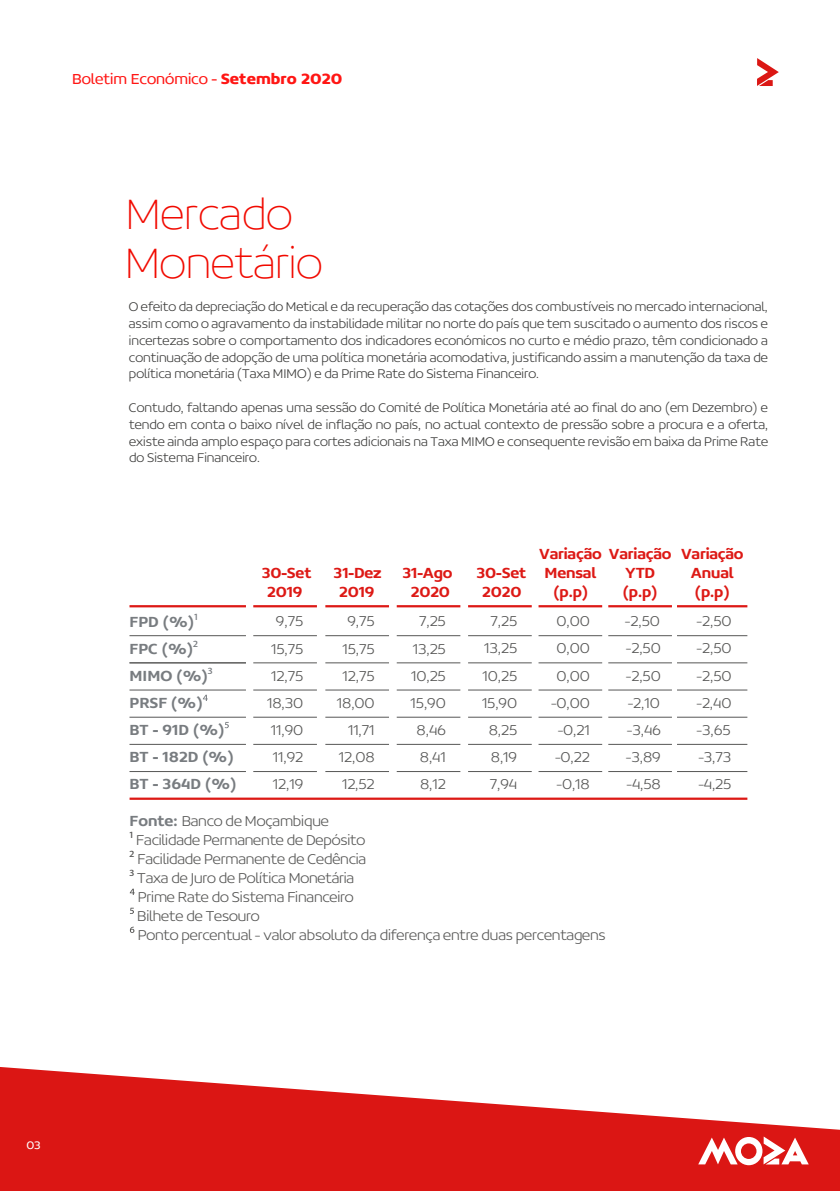
<style>
.page{position:relative;width:840px;height:1191px;background:#fff}
.page>*{position:absolute;margin:0;border:0;box-sizing:border-box;transform-origin:0 0}
.t1{font:100 48px/48px "Concord";color:#f10a00}
.t2{font:300 16px "Concord";color:#ff1614}
.t3{font:200 15.8px/27.2px "Concord";letter-spacing:-.01em;color:#575756;text-align:center}
.t4{font:500 15.8px/19px "Concord";letter-spacing:-.01em;color:#dd1915;text-align:center}
.t5{font:500 15.8px/27.2px "Concord";color:#787c80}
.t6{font:200 14px/16.8px "Concord";color:#3c3c3b;text-align:justify}
.t7{font:300 12px "Concord";color:#fff}
.s1{font-weight:700}
.s2{font-family:"Myriad Pro";font-weight:400}
.s3{font-weight:500;color:#787c80}
</style>
<div class="page">
<svg style="left:0;top:1067px;width:839px;height:124px;fill:#db1614"></svg>
<svg style="left:697px;top:1136px;width:111px;height:29px"></svg>
<svg style="left:757px;top:58px;width:21px;height:28px"></svg>
<svg style="left:203px;top:694px;width:5px;height:7px"></svg>
<svg style="left:224px;top:722px;width:5px;height:6px"></svg>
<svg style="left:130px;top:888px;width:5px;height:7px"></svg>
<svg style="left:130px;top:907px;width:4px;height:7px"></svg>
<svg style="left:130px;top:926px;width:4px;height:7px"></svg>
<hr style="left:129px;top:605px;width:117px;height:2px;background:#dd1915">
<hr style="left:129px;top:797px;width:618px;height:3px;background:#dd1915">
<hr style="left:129px;top:635px;width:117px;height:1px;background:#575756">
<hr style="left:129px;top:662px;width:117px;height:1px;background:#575756">
<hr style="left:129px;top:689px;width:117px;height:1px;background:#575756">
<hr style="left:129px;top:717px;width:117px;height:1px;background:#575756">
<hr style="left:129px;top:744px;width:117px;height:1px;background:#575756">
<hr style="left:129px;top:771px;width:117px;height:1px;background:#575756">
<hr style="left:253px;top:605px;width:64px;height:2px;background:#dd1915">
<hr style="left:253px;top:635px;width:64px;height:1px;background:#575756">
<hr style="left:253px;top:662px;width:64px;height:1px;background:#575756">
<hr style="left:253px;top:689px;width:64px;height:1px;background:#575756">
<hr style="left:253px;top:717px;width:64px;height:1px;background:#575756">
<hr style="left:253px;top:744px;width:64px;height:1px;background:#575756">
<hr style="left:253px;top:771px;width:64px;height:1px;background:#575756">
<hr style="left:325px;top:605px;width:64px;height:2px;background:#dd1915">
<hr style="left:325px;top:635px;width:64px;height:1px;background:#575756">
<hr style="left:325px;top:662px;width:64px;height:1px;background:#575756">
<hr style="left:325px;top:689px;width:64px;height:1px;background:#575756">
<hr style="left:325px;top:717px;width:64px;height:1px;background:#575756">
<hr style="left:325px;top:744px;width:64px;height:1px;background:#575756">
<hr style="left:325px;top:771px;width:64px;height:1px;background:#575756">
<hr style="left:396px;top:605px;width:64px;height:2px;background:#dd1915">
<hr style="left:396px;top:635px;width:64px;height:1px;background:#575756">
<hr style="left:396px;top:662px;width:64px;height:1px;background:#575756">
<hr style="left:396px;top:689px;width:64px;height:1px;background:#575756">
<hr style="left:396px;top:717px;width:64px;height:1px;background:#575756">
<hr style="left:396px;top:744px;width:64px;height:1px;background:#575756">
<hr style="left:396px;top:771px;width:64px;height:1px;background:#575756">
<hr style="left:468px;top:605px;width:63px;height:2px;background:#dd1915">
<hr style="left:468px;top:635px;width:63px;height:1px;background:#575756">
<hr style="left:468px;top:662px;width:63px;height:1px;background:#575756">
<hr style="left:468px;top:689px;width:63px;height:1px;background:#575756">
<hr style="left:468px;top:717px;width:63px;height:1px;background:#575756">
<hr style="left:468px;top:744px;width:63px;height:1px;background:#575756">
<hr style="left:468px;top:771px;width:63px;height:1px;background:#575756">
<hr style="left:538px;top:605px;width:64px;height:2px;background:#dd1915">
<hr style="left:538px;top:635px;width:64px;height:1px;background:#575756">
<hr style="left:538px;top:662px;width:64px;height:1px;background:#575756">
<hr style="left:538px;top:689px;width:64px;height:1px;background:#575756">
<hr style="left:538px;top:717px;width:64px;height:1px;background:#575756">
<hr style="left:538px;top:744px;width:64px;height:1px;background:#575756">
<hr style="left:538px;top:771px;width:64px;height:1px;background:#575756">
<hr style="left:608px;top:605px;width:63px;height:2px;background:#dd1915">
<hr style="left:608px;top:635px;width:63px;height:1px;background:#575756">
<hr style="left:608px;top:662px;width:63px;height:1px;background:#575756">
<hr style="left:608px;top:689px;width:63px;height:1px;background:#575756">
<hr style="left:608px;top:717px;width:63px;height:1px;background:#575756">
<hr style="left:608px;top:744px;width:63px;height:1px;background:#575756">
<hr style="left:608px;top:771px;width:63px;height:1px;background:#575756">
<hr style="left:676px;top:605px;width:71px;height:2px;background:#dd1915">
<hr style="left:676px;top:635px;width:71px;height:1px;background:#575756">
<hr style="left:676px;top:662px;width:71px;height:1px;background:#575756">
<hr style="left:676px;top:689px;width:71px;height:1px;background:#575756">
<hr style="left:676px;top:717px;width:71px;height:1px;background:#575756">
<hr style="left:676px;top:744px;width:71px;height:1px;background:#575756">
<hr style="left:676px;top:771px;width:71px;height:1px;background:#575756">
<p class="t2" style="left:72px;top:69px;width:271px">Boletim Económico - <span class="s1">Setembro 2020</span></p>
<h1 class="t1" style="left:125px;top:190px;width:199px">Mercado<br>Monetário</h1>
<p class="t6" style="left:129px;top:298px;width:640px">O efeito da depreciação do Metical e da recuperação das cotações dos combustíveis no mercado internacional, assim como o agravamento da instabilidade militar no norte do país que tem suscitado o aumento dos riscos e incertezas sobre o comportamento dos indicadores económicos no curto e médio prazo, têm condicionado a continuação de adopção de uma política monetária acomodativa, justificando assim a manutenção da taxa de política monetária (Taxa MIMO) e da Prime Rate do Sistema Financeiro.</p>
<p class="t6" style="left:129px;top:399px;width:640px">Contudo, faltando apenas uma sessão do Comité de Política Monetária até ao final do ano (em Dezembro) e tendo em conta o baixo nível de inflação no país, no actual contexto de pressão sobre a procura e a oferta, existe ainda amplo espaço para cortes adicionais na Taxa MIMO e consequente revisão em baixa da Prime Rate do Sistema Financeiro.</p>
<p class="t4" style="left:608px;top:544px;width:64px">Variação<br>YTD (p.p)</p>
<p class="t3" style="left:624px;top:607px;width:37px;text-align:justify">-2,50 -2,50 -2,50 -2,10 -3,46 -3,89 -4,58</p>
<p class="t4" style="left:539px;top:544px;width:64px">Variação<br>Mensal (p.p)</p>
<p class="t3" style="left:550px;top:607px;width:40px">0,00<br>0,00<br>0,00 -0,00 -0,21 -0,22 -0,18</p>
<p class="t4" style="left:476px;top:563px;width:51px">30-Set<br>2020</p>
<p class="t3" style="left:481px;top:607px;width:37px">7,25<br>13,25<br>10,25<br>15,90<br>8,25<br>8,19<br>7,94</p>
<p class="t4" style="left:402px;top:563px;width:52px">31-Ago<br>2020</p>
<p class="t3" style="left:410px;top:607px;width:37px">7,25<br>13,25<br>10,25<br>15,90<br>8,46<br>8,41<br>8,12</p>
<p class="t4" style="left:261px;top:563px;width:51px">30-Set<br>2019</p>
<p class="t3" style="left:267px;top:607px;width:38px">9,75<br>15,75<br>12,75<br>18,30<br>11,90<br>11,92<br>12,19</p>
<p class="t4" style="left:333px;top:563px;width:49px">31-Dez<br>2019</p>
<p class="t3" style="left:337px;top:607px;width:39px;text-align:right">9,75<br>15,75<br>12,75<br>18,00<br>11,71<br>12,08<br>12,52</p>
<p class="t5" style="left:129px;top:607px;width:108px">FPD (%)<span class="s2">¹<br></span>FPC (%)<span class="s2">²<br></span>MIMO (%)<span class="s2">³<br></span>PRSF (%)<br>BT - 91D (%)<br>BT - 182D (%)<br>BT - 364D (%)</p>
<p class="t3" style="left:129px;top:807px;width:201px"><span class="s3">Fonte:</span> Banco de Moçambique</p>
<p class="t3" style="left:129px;top:826px;width:237px"><span class="s2">¹</span> Facilidade Permanente de Depósito</p>
<p class="t3" style="left:129px;top:845px;width:238px"><span class="s2">²</span> Facilidade Permanente de Cedência</p>
<p class="t3" style="left:129px;top:864px;width:226px"><span class="s2">³</span> Taxa de Juro de Política Monetária</p>
<p class="t3" style="left:138px;top:883px;width:217px">Prime Rate do Sistema Financeiro</p>
<p class="t3" style="left:137px;top:902px;width:124px">Bilhete de Tesouro</p>
<p class="t3" style="left:138px;top:921px;width:469px">Ponto percentual - valor absoluto da diferença entre duas percentagens</p>
<p class="t4" style="left:680px;top:544px;width:64px">Variação<br>Anual (p.p)</p>
<p class="t3" style="left:696px;top:607px;width:37px;text-align:justify">-2,50 -2,50 -2,50 -2,40 -3,65 -3,73 -4,25</p>
<p class="t7" style="left:26px;top:1137px;width:16px">03</p>
</div>
